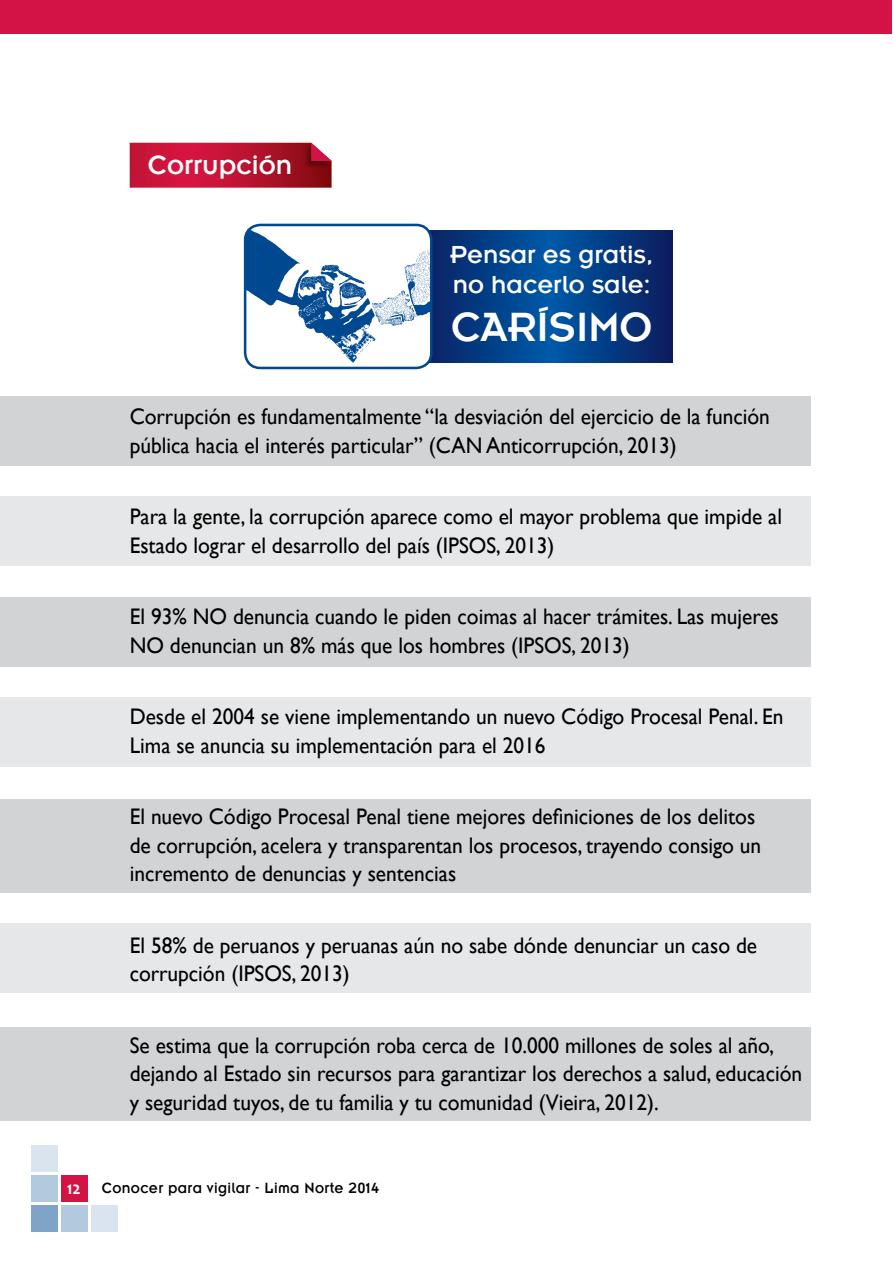
<style>
.page{position:relative;width:893px;height:1263px;background:#fff}
.page>*{position:absolute;margin:0;border:0;box-sizing:border-box;transform-origin:0 0}
.t1{font:42px "Emblem";color:#fff}
.t2{font:27.15px "Emblem";color:#fff}
.t3{font:25.35px/30.5px "Emblem";color:#fff}
.t4{font:22.5px/28.5px "Gill Sans";color:#000;scale:.95 1}
.t5{font:15.15px "Emblem";letter-spacing:.025em;color:#000;scale:.95 1}
.s1{font-family:"Candara";font-weight:700;font-size:18.45px;color:#fff}
</style>
<div class="page">
<div style="left:31px;top:1205px;width:27px;height:26px;background:#80a4c8"></div>
<div style="left:61px;top:1175px;width:27px;height:27px;background:#d31245"></div>
<div style="left:61px;top:1205px;width:27px;height:26px;background:#b3c9de"></div>
<div style="left:31px;top:1175px;width:27px;height:27px;background:#b3c9de"></div>
<div style="left:31px;top:1145px;width:27px;height:27px;background:#d9e4ee"></div>
<div style="left:91px;top:1205px;width:26px;height:26px;background:#d9e4ee"></div>
<div style="left:0;top:0;width:891px;height:34px;background:#d31245"></div>
<div style="left:0;top:396px;width:810px;height:70px;background:#d1d3d4"></div>
<div style="left:0;top:597px;width:810px;height:69px;background:#d1d3d4"></div>
<div style="left:0;top:799px;width:810px;height:93px;background:#d1d3d4"></div>
<div style="left:0;top:1028px;width:810px;height:93px;background:#d1d3d4"></div>
<div style="left:0;top:496px;width:810px;height:70px;background:#e6e7e8"></div>
<div style="left:0;top:697px;width:810px;height:69px;background:#e6e7e8"></div>
<div style="left:0;top:923px;width:810px;height:69px;background:#e6e7e8"></div>
<svg style="left:431px;top:230px;width:242px;height:132px;background:#033c84"></svg>
<img style="left:245px;top:225px;width:186px;height:143px">
<div style="left:244px;top:224px;width:189px;height:145px;border:3px solid #004990;border-radius:15px"></div>
<div style="left:304px;top:142px;width:29px;height:27px;background:#000;opacity:.4"></div>
<svg style="left:130px;top:143px;width:202px;height:45px;background:#ba1835"></svg>
<p class="t2" style="left:148px;top:151px;width:146px">Corrupción</p>
<p class="t3" style="left:450px;top:239px;width:204px">Pensar es gratis, no hacerlo sale:</p>
<h1 class="t1" style="left:451px;top:306px;width:125px">CAR ÍSIMO</h1>
<p class="t4" style="left:130px;top:403px;width:675px">Corrupción es fundamentalmente “la desviación del ejercicio de la función pública hacia el interés particular” (CAN Anticorrupción, 2013)</p>
<p class="t4" style="left:130px;top:503px;width:688px">Para la gente, la corrupción aparece como el mayor problema que impide al<br>Estado lograr el desarrollo del país (IPSOS, 2013)</p>
<p class="t4" style="left:130px;top:603px;width:685px">El 93% NO denuncia cuando le piden coimas al hacer trámites. Las mujeres<br>NO denuncian un 8% más que los hombres (IPSOS, 2013)</p>
<p class="t4" style="left:130px;top:703px;width:690px">Desde el 2004 se viene implementando un nuevo Código Procesal Penal. En<br>Lima se anuncia su implementación para el 2016</p>
<p class="t4" style="left:130px;top:803px;width:666px">El nuevo Código Procesal Penal tiene mejores definiciones de los delitos de corrupción, acelera y transparentan los procesos, trayendo consigo un incremento de denuncias y sentencias</p>
<p class="t4" style="left:130px;top:931px;width:662px">El 58% de peruanos y peruanas aún no sabe dónde denunciar un caso de corrupción (IPSOS, 2013)</p>
<p class="t4" style="left:130px;top:1031px;width:709px">Se estima que la corrupción roba cerca de 10.000 millones de soles al año, dejando al Estado sin recursos para garantizar los derechos a salud, educación y seguridad tuyos, de tu familia y tu comunidad (Vieira, 2012).</p>
<p class="t5" style="left:67px;top:1180px;width:330px"><span class="s1">12</span> Conocer para vigilar - Lima Norte 2014</p>
</div>
